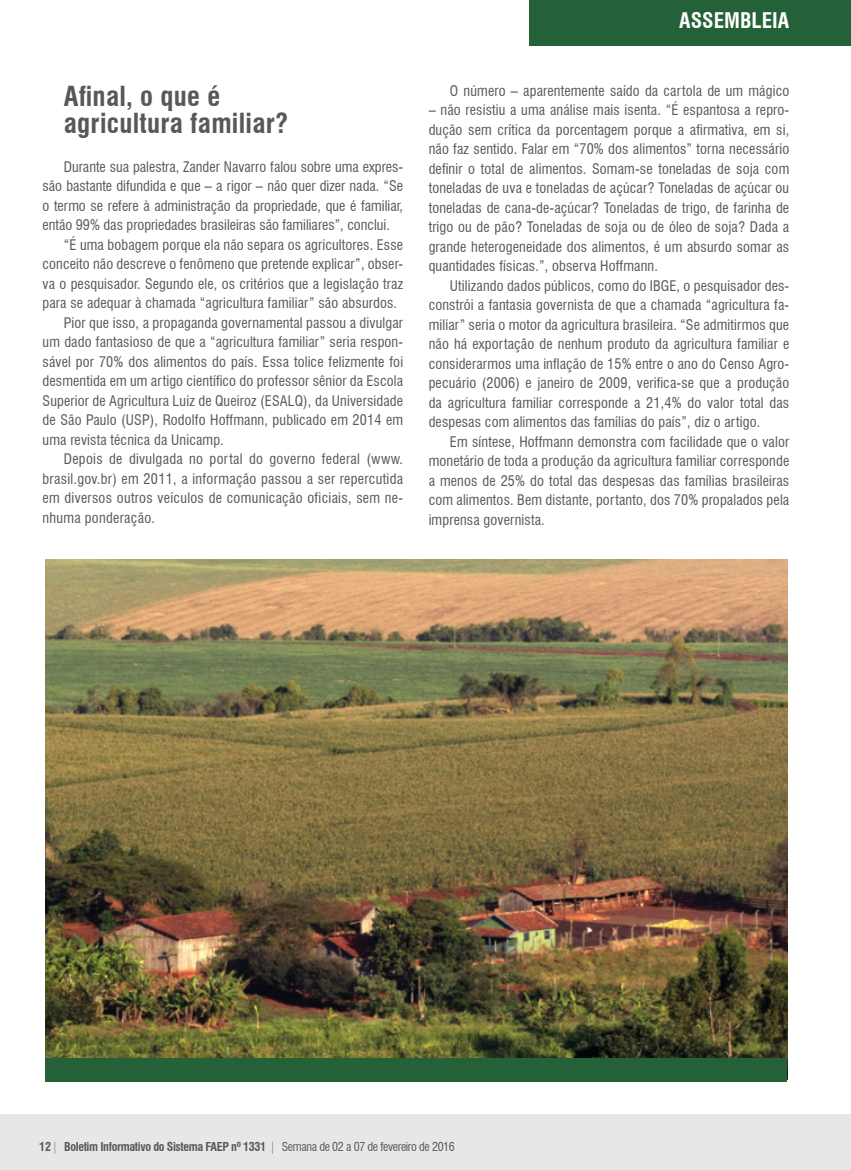
<style>
.page{position:relative;width:851px;height:1170px;background:#fff}
.page>*{position:absolute;margin:0;border:0;box-sizing:border-box;transform-origin:0 0}
.t1{font:700 condensed 27px/27px "Swiss 721 BT";letter-spacing:.01em;color:#58585b}
.t2{font:700 condensed 21px "Swiss 721 BT";color:#fff}
.t3{font:condensed 14.25px/19.5px "Swiss 721 BT";letter-spacing:.01em;color:#58585b;text-align:justify}
.t4{font:700 condensed 12px "Swiss 721 BT";letter-spacing:-.03em;color:#58585b}
.s1{font-weight:400}
</style>
<div class="page">
<div style="left:0;top:1113px;width:850px;height:56px;background:#e6e7e8"></div>
<div style="left:529px;top:0;width:321px;height:46px;background:#246138"></div>
<img style="left:45px;top:559px;width:742px;height:498px">
<div style="left:45px;top:1057px;width:742px;height:24px;background:#246138"></div>
<h1 class="t1" style="left:64px;top:82px;width:226px">Afinal, o que é agricultura familiar?</h1>
<p class="t3" style="left:64px;top:157px;width:341px">Durante sua palestra, Zander Navarro falou sobre uma expres-</p>
<p class="t3" style="left:43px;top:176px;width:362px">são bastante difundida e que – a rigor – não quer dizer nada. “Se</p>
<p class="t3" style="left:43px;top:196px;width:362px">o termo se refere à administração da propriedade, que é familiar,</p>
<p class="t3" style="left:43px;top:215px;width:349px">então 99% das propriedades brasileiras são familiares”, conclui.</p>
<p class="t3" style="left:64px;top:235px;width:341px">“É uma bobagem porque ela não separa os agricultores. Esse</p>
<p class="t3" style="left:43px;top:254px;width:362px">conceito não descreve o fenômeno que pretende explicar”, obser-</p>
<p class="t3" style="left:43px;top:274px;width:362px">va o pesquisador. Segundo ele, os critérios que a legislação traz</p>
<p class="t3" style="left:43px;top:293px;width:356px">para se adequar à chamada “agricultura familiar” são absurdos.</p>
<p class="t3" style="left:64px;top:313px;width:341px">Pior que isso, a propaganda governamental passou a divulgar</p>
<p class="t3" style="left:43px;top:332px;width:362px">um dado fantasioso de que a “agricultura familiar” seria respon-</p>
<p class="t3" style="left:43px;top:352px;width:362px">sável por 70% dos alimentos do país. Essa tolice felizmente foi</p>
<p class="t3" style="left:43px;top:371px;width:362px">desmentida em um artigo científico do professor sênior da Escola</p>
<p class="t3" style="left:43px;top:391px;width:362px">Superior de Agricultura Luiz de Queiroz (ESALQ), da Universidade</p>
<p class="t3" style="left:43px;top:410px;width:362px">de São Paulo (USP), Rodolfo Hoffmann, publicado em 2014 em</p>
<p class="t3" style="left:43px;top:430px;width:183px">uma revista técnica da Unicamp.</p>
<p class="t3" style="left:64px;top:449px;width:341px">Depois de divulgada no portal do governo federal (www.</p>
<p class="t3" style="left:43px;top:469px;width:362px">brasil.gov.br) em 2011, a informação passou a ser repercutida</p>
<p class="t3" style="left:43px;top:488px;width:362px">em diversos outros veículos de comunicação oficiais, sem ne-</p>
<p class="t3" style="left:43px;top:508px;width:114px">nhuma ponderação.</p>
<h2 class="t2" style="left:679px;top:8px;width:111px">ASSEMBLEIA</h2>
<p class="t3" style="left:450px;top:81px;width:341px">O número – aparentemente saído da cartola de um mágico</p>
<p class="t3" style="left:428px;top:100px;width:362px">– não resistiu a uma análise mais isenta. “É espantosa a repro&shy;dução sem crítica da porcentagem porque a afirmativa, em si, não faz sentido. Falar em “70% dos alimentos” torna necessário definir o total de alimentos. Somam-se toneladas de soja com toneladas de uva e toneladas de açúcar? Toneladas de açúcar ou toneladas de cana-de-açúcar? Toneladas de trigo, de farinha de trigo ou de pão? Toneladas de soja ou de óleo de soja? Dada a grande heterogeneidade dos alimentos, é um absurdo somar as quantidades físicas.”, observa Hoffmann.</p>
<p class="t3" style="left:428px;top:276px;width:362px;text-indent:21px">Utilizando dados públicos, como do IBGE, o pesquisador des&shy;constrói a fantasia governista de que a chamada “agricultura fa&shy;miliar” seria o motor da agricultura brasileira. “Se admitirmos que não há exportação de nenhum produto da agricultura familiar e considerarmos uma inflação de 15% entre o ano do Censo Agro&shy;pecuário (2006) e janeiro de 2009, verifica-se que a produção da agricultura familiar corresponde a 21,4% do valor total das despesas com alimentos das famílias do país”, diz o artigo.</p>
<p class="t3" style="left:428px;top:432px;width:362px;text-indent:21px">Em síntese, Hoffmann demonstra com facilidade que o valor monetário de toda a produção da agricultura familiar corresponde a menos de 25% do total das despesas das famílias brasileiras com alimentos. Bem distante, portanto, dos 70% propalados pela imprensa governista.</p>
<p class="t4" style="left:39px;top:1138px;width:417px">12 <span class="s1">|</span> Boletim Informativo do Sistema FAEP nº 1331 <span class="s1">| Semana de 02 a 07 de fevereiro de 2016</span></p>
</div>
